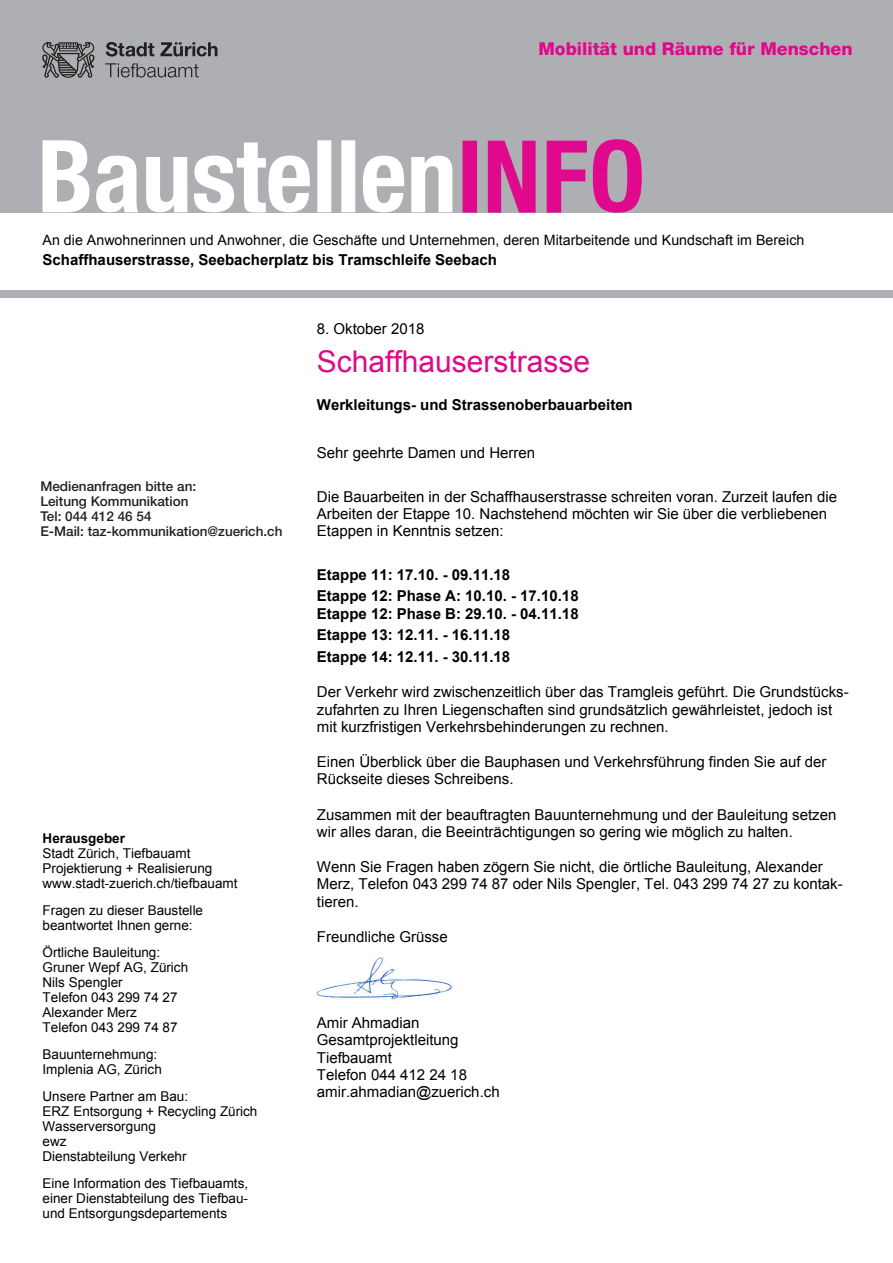
<style>
.page{position:relative;width:893px;height:1263px;background:#fff}
.page>*{position:absolute;margin:0;border:0;box-sizing:border-box;transform-origin:0 0}
.t1{font:30px "Arial";color:#dc0b88}
.t2{font:800 17.85px "Helvetica Neue";color:#e0088c}
.t3{font:15px/17.2px "Arial";color:#000}
.t4{font:700 15px/21.8px "Arial";color:#000}
.t5{font:14.25px "Arial";color:#000}
.t6{font:13.5px/15px "Arial";color:#000}
.t7{font:500 13.5px/15px "Helvetica Neue LT";color:#231f20}
.t8{font:700 13.5px "Arial";color:#000}
</style>
<div class="page">
<div style="left:0;top:0;width:893px;height:213px;background:#aeafb3"></div>
<svg style="left:463px;top:139px;width:179px;height:74px"></svg>
<svg style="left:43px;top:140px;width:409px;height:72px"></svg>
<svg style="left:106px;top:42px;width:48px;height:15px"></svg>
<svg style="left:160px;top:42px;width:57px;height:15px"></svg>
<svg style="left:105px;top:63px;width:94px;height:15px"></svg>
<svg style="left:42px;top:42px;width:53px;height:36px"></svg>
<div style="left:0;top:290px;width:893px;height:8px;background:#aeafb3"></div>
<img style="left:315px;top:957px;width:137px;height:44px">
<p class="t2" style="left:538px;top:38px;width:316px">Mobilität und Räume für Menschen</p>
<p class="t5" style="left:43px;top:231px;width:763px">An die Anwohnerinnen und Anwohner, die Geschäfte und Unternehmen, deren Mitarbeitende und Kundschaft im Bereich</p>
<p class="t4" style="left:43px;top:248px;width:456px">Schaffhauserstrasse, Seebacherplatz bis Tramschleife Seebach</p>
<p class="t7" style="left:40px;top:479px;width:244px">Medienanfragen bitte an:<br>Leitung Kommunikation<br>Tel: 044 412 46 54<br>E-Mail: taz-kommunikation@zuerich.ch</p>
<p class="t8" style="left:43px;top:830px;width:84px">Herausgeber</p>
<p class="t6" style="left:43px;top:845px;width:197px">Stadt Zürich, Tiefbauamt<br>Projektierung + Realisierung www.stadt-zuerich.ch/tiefbauamt</p>
<p class="t6" style="left:43px;top:902px;width:162px">Fragen zu dieser Baustelle beantwortet Ihnen gerne:</p>
<p class="t6" style="left:43px;top:944px;width:147px">Örtliche Bauleitung:<br>Gruner Wepf AG, Zürich<br>Nils Spengler<br>Telefon 043 299 74 27<br>Alexander Merz<br>Telefon 043 299 74 87</p>
<p class="t6" style="left:43px;top:1046px;width:121px">Bauunternehmung:<br>Implenia AG, Zürich</p>
<p class="t6" style="left:43px;top:1088px;width:216px">Unsere Partner am Bau:<br>ERZ Entsorgung + Recycling Zürich<br>Wasserversorgung<br>ewz<br>Dienstabteilung Verkehr</p>
<p class="t6" style="left:43px;top:1175px;width:207px;text-align:justify">Eine Information des Tiefbauamts, einer Dienstabteilung des Tiefbau&shy;und Entsorgungsdepartements</p>
<p class="t3" style="left:317px;top:320px;width:109px">8. Oktober 2018</p>
<h1 class="t1" style="left:317px;top:342px;width:275px">Schaffhauserstrasse</h1>
<p class="t4" style="left:317px;top:394px;width:317px">Werkleitungs- und Strassenoberbauarbeiten</p>
<p class="t3" style="left:317px;top:444px;width:220px">Sehr geehrte Damen und Herren</p>
<p class="t3" style="left:317px;top:488px;width:522px">Die Bauarbeiten in der Schaffhauserstrasse schreiten voran. Zurzeit laufen die<br>Arbeiten der Etappe 10. Nachstehend möchten wir Sie über die verbliebenen<br>Etappen in Kenntnis setzen:</p>
<p class="t4" style="left:317px;top:563px;width:263px">Etappe 11: 17.10. - 09.11.18<br>Etappe 12: Phase A: 10.10. - 17.10.18</p>
<p class="t4" style="left:317px;top:603px;width:263px">Etappe 12: Phase B: 29.10. - 04.11.18<br>Etappe 13: 12.11. - 16.11.18<br>Etappe 14: 12.11. - 30.11.18</p>
<p class="t3" style="left:317px;top:684px;width:533px">Der Verkehr wird zwischenzeitlich über das Tramgleis geführt. Die Grundstücks&shy;zufahrten zu Ihren Liegenschaften sind grundsätzlich gewährleistet, jedoch ist mit kurzfristigen Verkehrsbehinderungen zu rechnen.</p>
<p class="t3" style="left:317px;top:753px;width:511px">Einen Überblick über die Bauphasen und Verkehrsführung finden Sie auf der<br>Rückseite dieses Schreibens.</p>
<p class="t3" style="left:317px;top:806px;width:521px">Zusammen mit der beauftragten Bauunternehmung und der Bauleitung setzen wir alles daran, die Beeinträchtigungen so gering wie möglich zu halten.</p>
<p class="t3" style="left:317px;top:858px;width:527px">Wenn Sie Fragen haben zögern Sie nicht, die örtliche Bauleitung, Alexander<br>Merz, Telefon 043 299 74 87 oder Nils Spengler, Tel. 043 299 74 27 zu kontak&shy;tieren.</p>
<p class="t3" style="left:317px;top:928px;width:132px">Freundliche Grüsse</p>
<p class="t3" style="left:317px;top:1014px;width:184px">Amir Ahmadian<br>Gesamtprojektleitung<br>Tiefbauamt<br>Telefon 044 412 24 18 amir.ahmadian@zuerich.ch</p>
</div>
